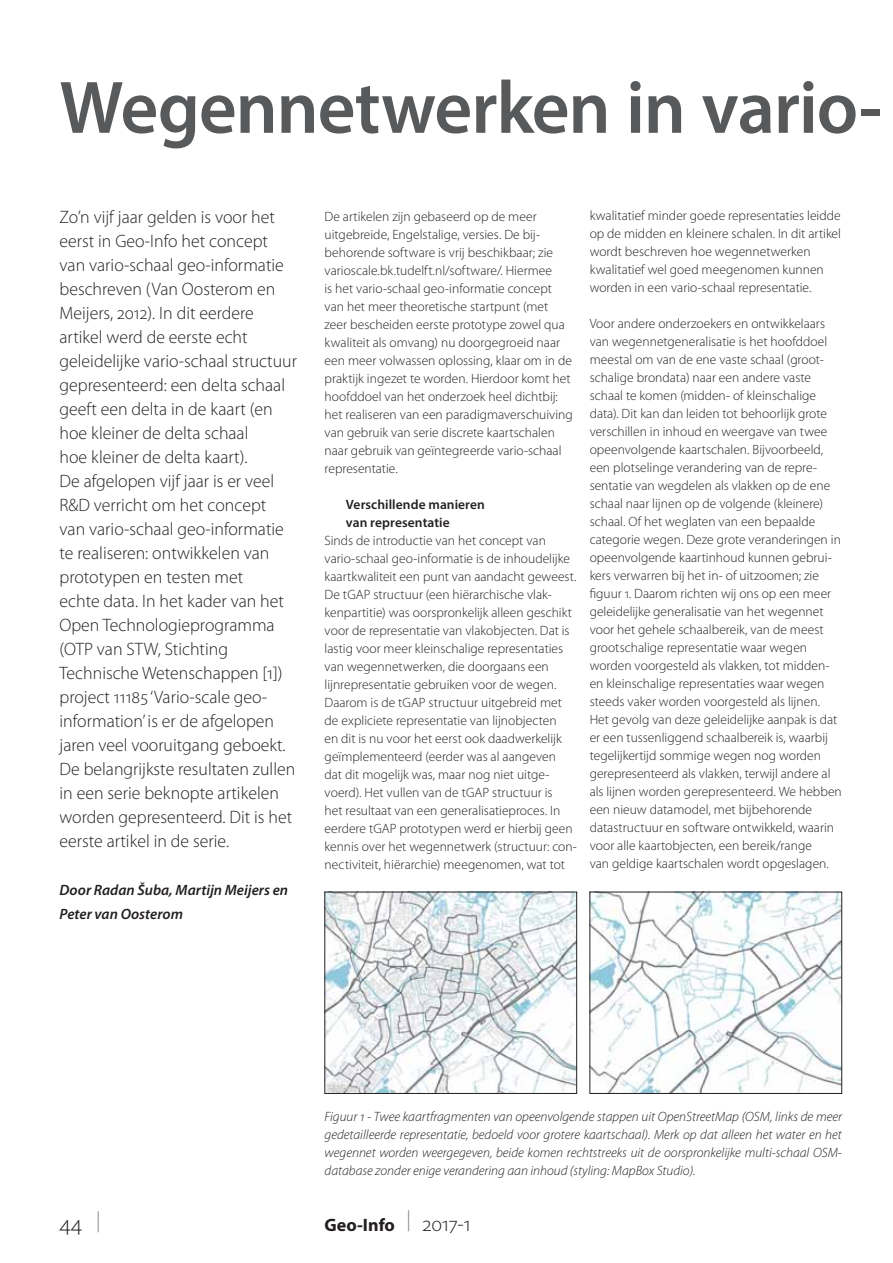
<style>
.page{position:relative;width:893px;height:1263px;background:#fff}
.page>*{position:absolute;margin:0;border:0;box-sizing:border-box;transform-origin:0 0}
.t1{font:600 75px "Myriad Pro";letter-spacing:-.015em;color:#58595b}
.t2{font:300 24px "Myriad Pro";color:#231f20}
.t3{font:300 18px/24px "Myriad Pro";color:#231f20}
.t4{font:700 18px "Myriad Pro";color:#231f20}
.t5{font:italic 600 15px/24px "Myriad Pro";color:#231f20}
.t6{font:300 13.5px/18px "Myriad Pro";color:#231f20}
.t7{font:italic 300 13.5px/18px "Myriad Pro";color:#231f20;text-align:justify}
.t8{font:600 13.5px/18px "Myriad Pro";letter-spacing:.005em;color:#231f20}
.s1{font-weight:300;font-size:21px}
</style>
<div class="page">
<img style="left:327px;top:894px;width:248px;height:198px">
<div style="left:325px;top:892px;width:252px;height:202px;border:1px solid #231f20"></div>
<img style="left:592px;top:894px;width:248px;height:198px">
<div style="left:590px;top:892px;width:252px;height:202px;border:1px solid #231f20"></div>
<h1 class="t1" style="left:60px;top:79px;width:824px">Wegennetwerken in vario-</h1>
<p class="t3" style="left:60px;top:207px;width:239px">Zo’n vijf jaar gelden is voor het eerst in Geo-Info het concept van vario-schaal geo-informatie beschreven (Van Oosterom en<br>Meijers, 2012). In dit eerdere artikel werd de eerste echt geleidelijke vario-schaal structuur gepresenteerd: een delta schaal geeft een delta in de kaart (en hoe kleiner de delta schaal<br>hoe kleiner de delta kaart).<br>De afgelopen vijf jaar is er veel<br>R&amp;D verricht om het concept<br>van vario-schaal geo-informatie te realiseren: ontwikkelen van prototypen en testen met<br>echte data. In het kader van het<br>Open Technologieprogramma (OTP van STW, Stichting<br>Technische Wetenschappen [1]) project 11185 ‘Vario-scale geo&shy;information’ is er de afgelopen jaren veel vooruitgang geboekt.<br>De belangrijkste resultaten zullen in een serie beknopte artikelen worden gepresenteerd. Dit is het eerste artikel in de serie.</p>
<p class="t5" style="left:60px;top:878px;width:230px">Door Radan Šuba, Martijn Meijers en<br>Peter van Oosterom</p>
<p class="t6" style="left:325px;top:208px;width:250px">De artikelen zijn gebaseerd op de meer uitgebreide, Engelstalige, versies. De bij&shy;behorende software is vrij beschikbaar; zie varioscale.bk.tudelft.nl/software/. Hiermee<br>is het vario-schaal geo-informatie concept van het meer theoretische startpunt (met zeer bescheiden eerste prototype zowel qua kwaliteit als omvang) nu doorgegroeid naar een meer volwassen oplossing, klaar om in de praktijk ingezet te worden. Hierdoor komt het hoofddoel van het onderzoek heel dichtbij: het realiseren van een paradigmaverschuiving van gebruik van serie discrete kaartschalen naar gebruik van geïntegreerde vario-schaal representatie.</p>
<p class="t8" style="left:346px;top:496px;width:141px">Verschillende manieren van representatie</p>
<p class="t6" style="left:325px;top:532px;width:254px">Sinds de introductie van het concept van vario-schaal geo-informatie is de inhoudelijke kaartkwaliteit een punt van aandacht geweest.<br>De tGAP structuur (een hiërarchische vlak&shy;kenpartitie) was oorspronkelijk alleen geschikt voor de representatie van vlakobjecten. Dat is lastig voor meer kleinschalige representaties van wegennetwerken, die doorgaans een lijnrepresentatie gebruiken voor de wegen.<br>Daarom is de tGAP structuur uitgebreid met de expliciete representatie van lijnobjecten<br>en dit is nu voor het eerst ook daadwerkelijk geïmplementeerd (eerder was al aangeven<br>dat dit mogelijk was, maar nog niet uitge&shy;voerd). Het vullen van de tGAP structuur is<br>het resultaat van een generalisatieproces. In eerdere tGAP prototypen werd er hierbij geen kennis over het wegennetwerk (structuur: con&shy;nectiviteit, hiërarchie) meegenomen, wat tot</p>
<p class="t6" style="left:590px;top:208px;width:253px">kwalitatief minder goede representaties leidde op de midden en kleinere schalen. In dit artikel wordt beschreven hoe wegennetwerken kwalitatief wel goed meegenomen kunnen worden in een vario-schaal representatie.</p>
<p class="t6" style="left:590px;top:316px;width:254px">Voor andere onderzoekers en ontwikkelaars van wegennetgeneralisatie is het hoofddoel meestal om van de ene vaste schaal (groot&shy;schalige brondata) naar een andere vaste schaal te komen (midden- of kleinschalige data). Dit kan dan leiden tot behoorlijk grote verschillen in inhoud en weergave van twee opeenvolgende kaartschalen. Bijvoorbeeld, een plotselinge verandering van de repre&shy;sentatie van wegdelen als vlakken op de ene schaal naar lijnen op de volgende (kleinere) schaal. Of het weglaten van een bepaalde categorie wegen. Deze grote veranderingen in opeenvolgende kaartinhoud kunnen gebrui&shy;kers verwarren bij het in- of uitzoomen; zie figuur 1. Daarom richten wij ons op een meer geleidelijke generalisatie van het wegennet voor het gehele schaalbereik, van de meest grootschalige representatie waar wegen worden voorgesteld als vlakken, tot midden&shy;en kleinschalige representaties waar wegen steeds vaker worden voorgesteld als lijnen.<br>Het gevolg van deze geleidelijke aanpak is dat er een tussenliggend schaalbereik is, waarbij tegelijkertijd sommige wegen nog worden gerepresenteerd als vlakken, terwijl andere al als lijnen worden gerepresenteerd. We hebben een nieuw datamodel, met bijbehorende datastructuur en software ontwikkeld, waarin voor alle kaartobjecten, een bereik/range<br>van geldige kaartschalen wordt opgeslagen.</p>
<p class="t7" style="left:325px;top:1108px;width:519px">Figuur 1 - Twee kaartfragmenten van opeenvolgende stappen uit OpenStreetMap (OSM, links de meer gedetailleerde representatie, bedoeld voor grotere kaartschaal). Merk op dat alleen het water en het wegennet worden weergegeven, beide komen rechtstreeks uit de oorspronkelijke multi-schaal OSM&shy;database zonder enige verandering aan inhoud (styling: MapBox Studio).</p>
<h2 class="t2" style="left:60px;top:1215px;width:43px">44 <sup>|</sup></h2>
<h3 class="t4" style="left:325px;top:1218px;width:148px">Geo-Info <sup>|</sup> <span class="s1">2017-1</span></h3>
</div>
